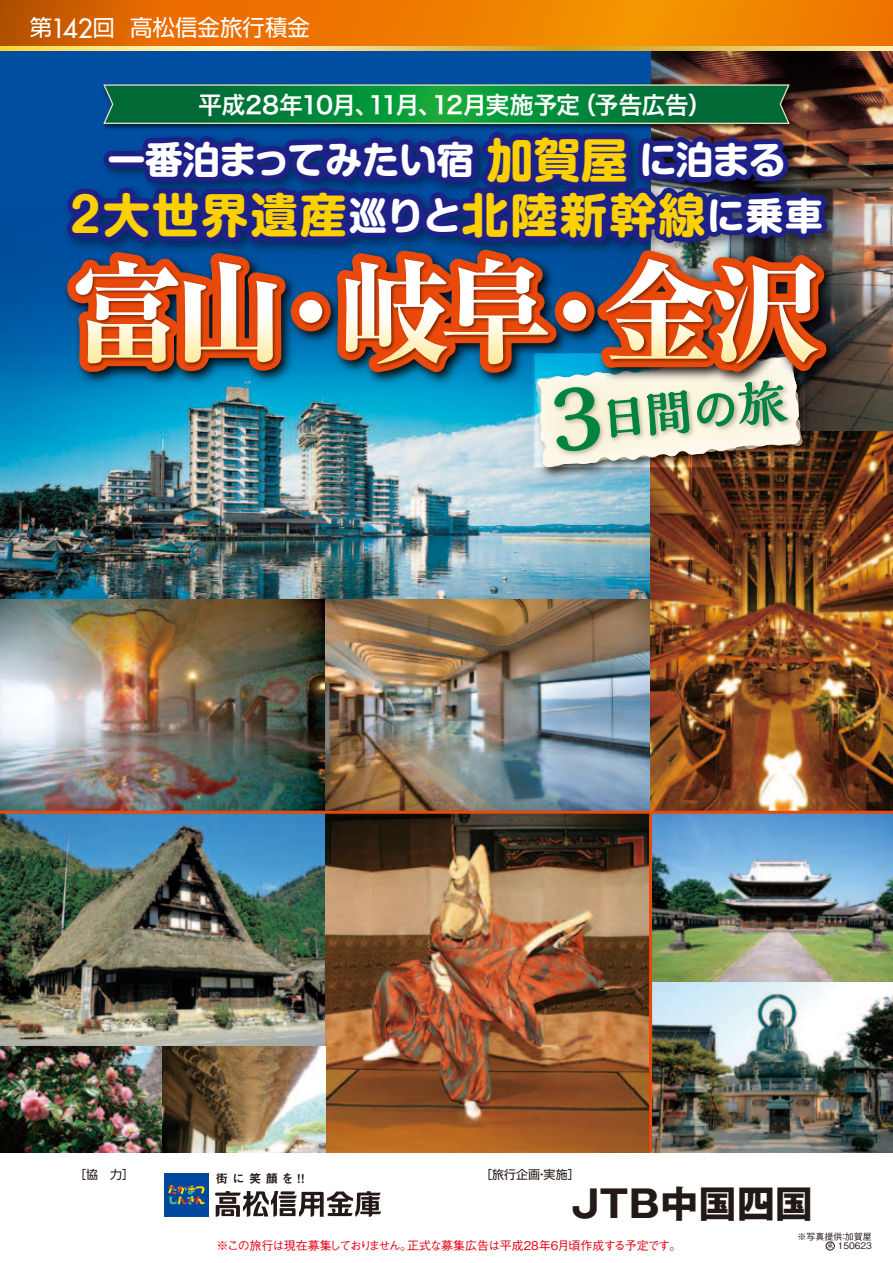
<style>
.page{position:relative;width:893px;height:1263px;background:#fff}
.page>*{position:absolute;margin:0;border:0;box-sizing:border-box;transform-origin:0 0}
.t1{font:800 49.5px "Kaimin Tu Std";color:#00833e}
.t2{font:700 46.8px "Shin M Go Pro";letter-spacing:.05em;color:#fdd000}
.t3{font:700 37.5px "Shin M Go Pro";letter-spacing:-.015em;color:#fff}
.t4{font:700 37.5px "Gothic MB101 Pro";letter-spacing:.02em;color:#231916}
.t5{font:25.8px "Futura";color:#fff}
.t6{font:24px "Hira Kaku Pro W6";letter-spacing:-.035em;color:#fff}
.t7{font:22.5px "Shin Go Pro";color:#fff}
.t8{font:12.15px "Midashi Go Pro MB31";letter-spacing:.355em;color:#231916}
.t9{font:500 12px "Gothic BBB Pro";color:#e60013}
.t10{font:500 12px "Gothic BBB Pro";letter-spacing:-.115em;color:#e60013}
.t11{font:12px "Shin Go Pro";color:#231916}
.t12{font:500 9px "Gothic BBB Pro";color:#231916}
.t13{font:500 6.45px "Gothic BBB Pro";color:#231916}
.s1{font-size:37.5px;color:#fff}
</style>
<div class="page">
<img style="left:0;top:468px;width:651px;height:684px">
<svg style="left:215px;top:1191px;width:166px;height:26px"></svg>
<div style="left:164px;top:1173px;width:44px;height:44px;background:#00489d"></div>
<svg style="left:168px;top:1185px;width:37px;height:20px"></svg>
<div style="left:826px;top:1242px;width:8px;height:8px;border:1px solid #231916;border-radius:50%"></div>
<img style="left:651px;top:468px;width:242px;height:684px">
<hr style="left:0;top:811px;width:893px;height:3px;background:#e9490a">
<hr style="left:649px;top:812px;width:3px;height:340px;background:#e9490a">
<img style="left:542px;top:468px;width:258px;height:16px">
<img style="left:0;top:0;width:893px;height:468px">
<p class="t7" style="left:30px;top:9px;width:24px">第</p>
<p class="t5" style="left:51px;top:11px;width:43px">142</p>
<p class="t7" style="left:93px;top:9px;width:24px">回</p>
<p class="t7" style="left:130px;top:9px;width:182px">高松信金旅行積金</p>
<p class="t6" style="left:198px;top:83px;width:182px">平成28年10月、</p>
<p class="t6" style="left:368px;top:83px;width:76px">11月、</p>
<p class="t6" style="left:432px;top:83px;width:150px">12月実施予定</p>
<p class="t6" style="left:572px;top:83px;width:141px">（予告広告(</p>
<h2 class="t2" style="left:487px;top:122px;width:142px">加賀屋</h2>
<h3 class="t3" style="left:108px;top:129px;width:368px">一番泊まってみたい宿</h3>
<h2 class="t2" style="left:70px;top:177px;width:754px">2大世界遺産<span class="s1">巡りと</span>北陸新幹線<span class="s1">に乗車</span></h2>
<h3 class="t3" style="left:639px;top:129px;width:148px">に泊まる</h3>
<h1 class="t1" style="left:596px;top:384px;width:190px;rotate:-5deg">日間の旅</h1>
<p class="t11" style="left:74px;top:1165px;width:61px">［協　力］</p>
<p class="t8" style="left:216px;top:1168px;width:94px">街に笑顔を!!</p>
<p class="t11" style="left:480px;top:1165px;width:101px">［旅行企画実施[</p>
<p class="t11" style="left:536px;top:1165px;width:13px">・</p>
<h3 class="t4" style="left:571px;top:1172px;width:243px">JTB中国四国</h3>
<p class="t9" style="left:407px;top:1236px;width:276px">正式な募集広告は平成28年6月頃作成する予定です。</p>
<p class="t10" style="left:216px;top:1236px;width:197px">※この旅行は現在募集しておりません。</p>
<p class="t12" style="left:797px;top:1229px;width:76px">※写真提供加賀屋</p>
<p class="t12" style="left:839px;top:1229px;width:10px">：</p>
<p class="t12" style="left:838px;top:1239px;width:36px">150623</p>
<p class="t13" style="left:827px;top:1241px;width:8px">承</p>
</div>
